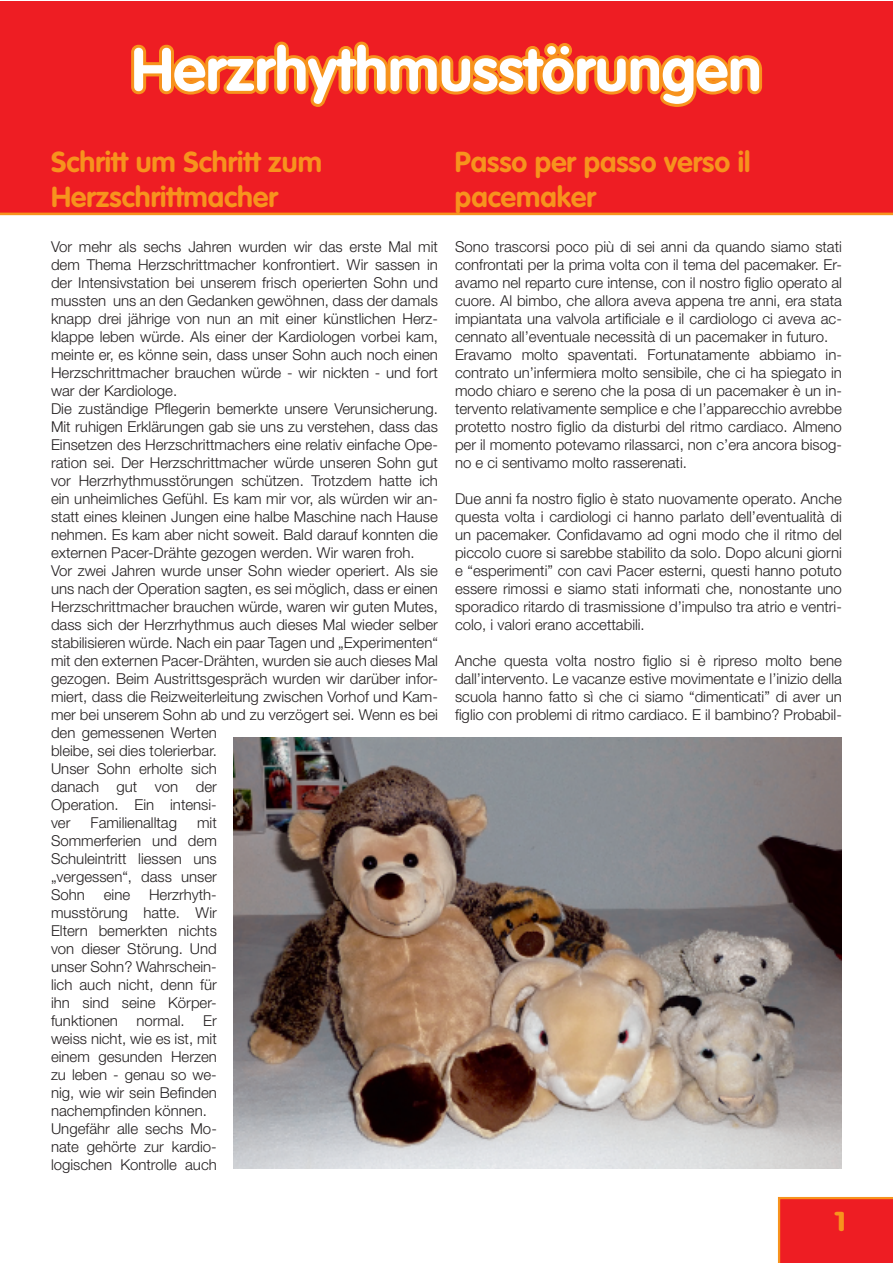
<style>
.page{position:relative;width:893px;height:1263px;background:#fff}
.page>*{position:absolute;margin:0;border:0;box-sizing:border-box;transform-origin:0 0}
.t1{font:700 60px "VAG Rounded Std";color:#fff}
.t2{font:700 28.5px/34.2px "VAG Rounded Std";color:#f7931d}
.t3{font:700 27px "VAG Rounded Std";color:#f7931d;scale:1.26 1}
.t4{font:300 15px/18px "Helvetica Neue LT Std";color:#231f20}
</style>
<div class="page">
<div style="left:0;top:1px;width:892px;height:212px;background:#ee1d23"></div>
<svg style="left:778px;top:1197px;width:114px;height:66px;background:#ee2322"></svg>
<hr style="left:0;top:213px;width:892px;height:2px;background:#f7931d">
<svg style="left:131px;top:41px;width:632px;height:66px"></svg>
<img style="left:234px;top:738px;width:608px;height:431px">
<h1 class="t1" style="left:131px;top:35px;width:632px">Herzrhythmusstörungen</h1>
<h2 class="t2" style="left:51px;top:146px;width:272px">Schritt um Schritt zum<br>Herzschrittmacher</h2>
<h2 class="t2" style="left:455px;top:146px;width:297px">Passo per passo verso il pacemaker</h2>
<p class="t4" style="left:51px;top:237px;width:388px">Vor mehr als sechs Jahren wurden wir das erste Mal mit dem Thema Herzschrittmacher konfrontiert. Wir sassen in der Intensivstation bei unserem frisch operierten Sohn und mussten uns an den Gedanken gewöhnen, dass der damals knapp drei jährige von nun an mit einer künstlichen Herz&shy;klappe leben würde. Als einer der Kardiologen vorbei kam, meinte er, es könne sein, dass unser Sohn auch noch einen Herzschrittmacher brauchen würde - wir nickten - und fort war der Kardiologe.<br>Die zuständige Pflegerin bemerkte unsere Verunsicherung.<br>Mit ruhigen Erklärungen gab sie uns zu verstehen, dass das Einsetzen des Herzschrittmachers eine relativ einfache Ope&shy;ration sei. Der Herzschrittmacher würde unseren Sohn gut vor Herzrhythmusstörungen schützen. Trotzdem hatte ich ein unheimliches Gefühl. Es kam mir vor, als würden wir an&shy;statt eines kleinen Jungen eine halbe Maschine nach Hause nehmen. Es kam aber nicht soweit. Bald darauf konnten die externen Pacer-Drähte gezogen werden. Wir waren froh.<br>Vor zwei Jahren wurde unser Sohn wieder operiert. Als sie uns nach der Operation sagten, es sei möglich, dass er einen Herzschrittmacher brauchen würde, waren wir guten Mutes, dass sich der Herzrhythmus auch dieses Mal wieder selber stabilisieren würde. Nach ein paar Tagen und „Experimenten“ mit den externen Pacer-Drähten, wurden sie auch dieses Mal gezogen. Beim Austrittsgespräch wurden wir darüber infor&shy;miert, dass die Reizweiterleitung zwischen Vorhof und Kam&shy;mer bei unserem Sohn ab und zu verzögert sei. Wenn es bei den gemessenen Werten<br>bleibe, sei dies tolerierbar.<br>Unser Sohn erholte sich<br>danach gut von der<br>Operation. Ein intensi-<br>ver</p>
<p class="t4" style="left:51px;top:813px;width:167px;text-align:justify;text-indent:146px">mit Sommerferien und dem Schuleintritt liessen uns „vergessen“, dass unser Sohn</p>
<p class="t4" style="left:91px;top:813px;width:88px">Familienalltag</p>
<p class="t4" style="left:51px;top:885px;width:167px;text-indent:98px">Herzrhyth&shy;musstörung hatte. Wir<br>Eltern bemerkten nichts von dieser Störung. Und unser Sohn? Wahrschein&shy;lich auch nicht, denn für ihn sind seine Körper&shy;funktionen normal. Er weiss nicht, wie es ist, mit einem gesunden Herzen zu leben - genau so we&shy;nig, wie wir sein Befinden nachempfinden können.<br>Ungefähr alle sechs Mo&shy;nate gehörte zur kardio&shy;logischen Kontrolle auch</p>
<p class="t4" style="left:104px;top:885px;width:28px">eine</p>
<p class="t4" style="left:455px;top:237px;width:388px">Sono trascorsi poco più di sei anni da quando siamo stati confrontati per la prima volta con il tema del pacemaker. Er&shy;avamo nel reparto cure intense, con il nostro figlio operato al cuore. Al bimbo, che allora aveva appena tre anni, era stata impiantata una valvola artificiale e il cardiologo ci aveva ac&shy;cennato all’eventuale necessità di un pacemaker in futuro.<br>Eravamo molto spaventati. Fortunatamente abbiamo in&shy;contrato un’infermiera molto sensibile, che ci ha spiegato in modo chiaro e sereno che la posa di un pacemaker è un in&shy;tervento relativamente semplice e che l’apparecchio avrebbe protetto nostro figlio da disturbi del ritmo cardiaco. Almeno per il momento potevamo rilassarci, non c’era ancora bisog&shy;no e ci sentivamo molto rasserenati.</p>
<p class="t4" style="left:455px;top:489px;width:388px;text-align:justify">Due anni fa nostro figlio è stato nuovamente operato. Anche questa volta i cardiologi ci hanno parlato dell’eventualità di un pacemaker. Confidavamo ad ogni modo che il ritmo del piccolo cuore si sarebbe stabilito da solo. Dopo alcuni giorni e “esperimenti” con cavi Pacer esterni, questi hanno potuto essere rimossi e siamo stati informati che, nonostante uno sporadico ritardo di trasmissione d’impulso tra atrio e ventri&shy;colo, i valori erano accettabili.</p>
<p class="t4" style="left:455px;top:651px;width:388px;text-align:justify">Anche questa volta nostro figlio si è ripreso molto bene dall’intervento. Le vacanze estive movimentate e l’inizio della scuola hanno fatto sì che ci siamo “dimenticati” di aver un figlio con problemi di ritmo cardiaco. E il bambino? Probabil-</p>
<h3 class="t3" style="left:834px;top:1206px;width:11px">1</h3>
</div>
